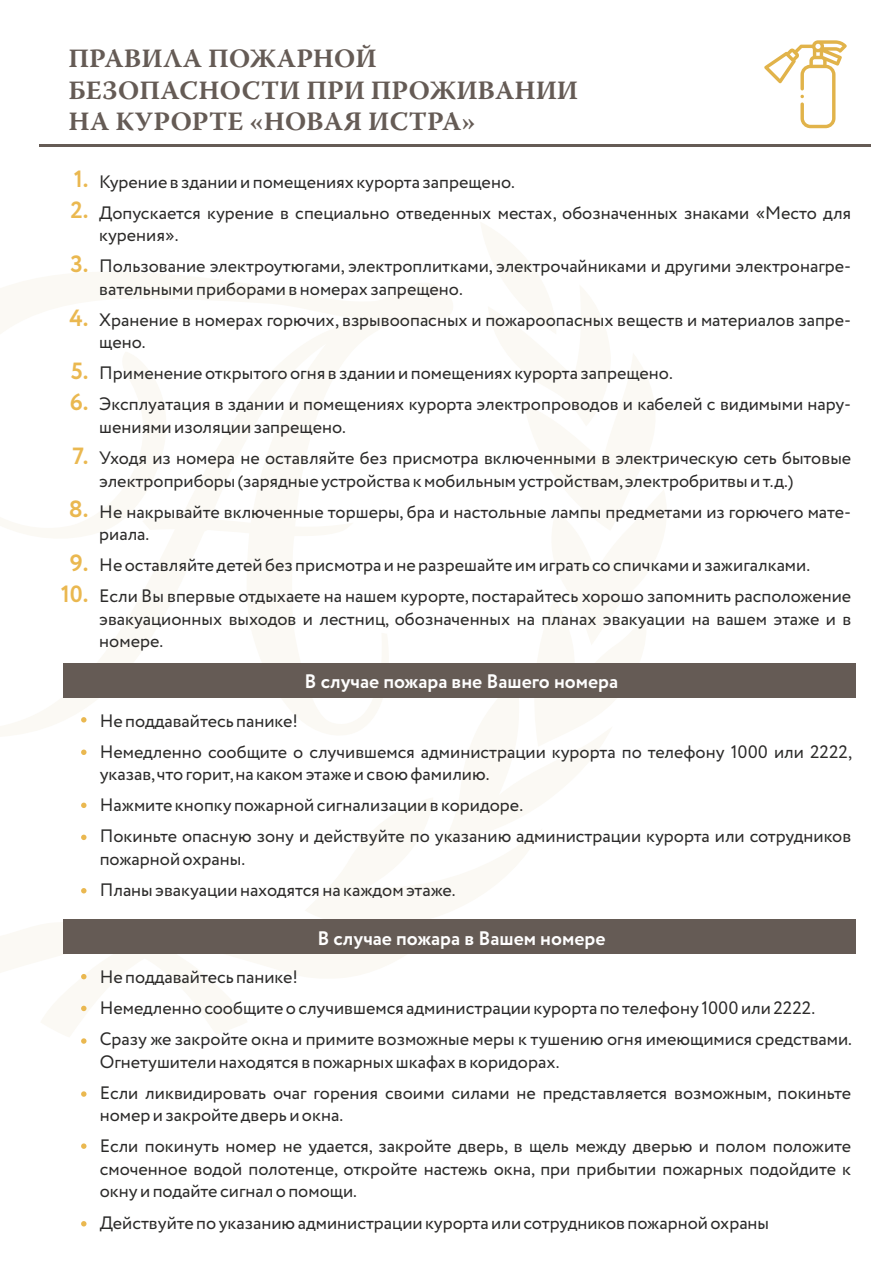
<style>
.page{position:relative;width:893px;height:1263px;background:#fff}
.page>*{position:absolute;margin:0;border:0;box-sizing:border-box;transform-origin:0 0}
.t1{font:700 26.4px/31.3px "Warnock Pro";letter-spacing:.01em;color:#655b55}
.t2{font:700 23.55px/30.9px "Circe";color:#eab850}
.t3{font:700 19.5px "Circe";color:#fefefe}
.t4{font:18px/31px "Circe";color:#2b2a29}
</style>
<div class="page">
<svg style="left:0;top:223px;width:666px;height:814px"></svg>
<svg style="left:0;top:271px;width:455px;height:468px"></svg>
<hr style="left:39px;top:145px;width:832px;height:2px;background:#655b55">
<svg style="left:764px;top:40px;width:83px;height:88px"></svg>
<div style="left:63px;top:663px;width:792px;height:35px;background:#655b55"></div>
<div style="left:63px;top:919px;width:792px;height:35px;background:#655b55"></div>
<svg style="left:81px;top:717px;width:6px;height:5px"></svg>
<svg style="left:81px;top:749px;width:6px;height:6px"></svg>
<svg style="left:81px;top:803px;width:6px;height:5px"></svg>
<svg style="left:81px;top:835px;width:6px;height:5px"></svg>
<svg style="left:81px;top:888px;width:6px;height:5px"></svg>
<svg style="left:81px;top:974px;width:6px;height:5px"></svg>
<svg style="left:81px;top:1006px;width:6px;height:5px"></svg>
<svg style="left:81px;top:1038px;width:6px;height:6px"></svg>
<svg style="left:81px;top:1091px;width:6px;height:6px"></svg>
<svg style="left:81px;top:1143px;width:6px;height:6px"></svg>
<svg style="left:81px;top:1221px;width:6px;height:5px"></svg>
<h1 class="t1" style="left:69px;top:46px;width:511px">ПРАВИЛА ПОЖАРНОЙ<br>БЕЗОПАСНОСТИ ПРИ ПРОЖИВАНИИ<br>НА КУРОРТЕ «НОВАЯ ИСТРА»</h1>
<h2 class="t2" style="left:71px;top:165px;width:20px">1.<br>2.</h2>
<h2 class="t2" style="left:70px;top:250px;width:20px">3.</h2>
<h2 class="t2" style="left:70px;top:304px;width:20px">4.</h2>
<h2 class="t2" style="left:70px;top:356px;width:20px">5.<br>6.</h2>
<h2 class="t2" style="left:73px;top:442px;width:18px">7.</h2>
<h2 class="t2" style="left:69px;top:495px;width:21px">8.</h2>
<h2 class="t2" style="left:61px;top:549px;width:29px;text-align:center">9.<br>10.</h2>
<p class="t4" style="left:99px;top:167px;width:753px">Курение в здании и помещениях курорта запрещено.<br>Допускается курение в специально отведенных местах, обозначенных знаками «Место для</p>
<p class="t4" style="left:99px;top:221px;width:753px">курения».<br>Пользование электроутюгами, электроплитками, электрочайниками и другими электронагре-</p>
<p class="t4" style="left:99px;top:274px;width:753px">вательными приборами в номерах запрещено.<br>Хранение в номерах горючих, взрывоопасных и пожароопасных веществ и материалов запре-</p>
<p class="t4" style="left:99px;top:328px;width:753px">щено.<br>Применение открытого огня в здании и помещениях курорта запрещено.<br>Эксплуатация в здании и помещениях курорта электропроводов и кабелей с видимыми нару-</p>
<p class="t4" style="left:99px;top:413px;width:753px">шениями изоляции запрещено.<br>Уходя из номера не оставляйте без присмотра включенными в электрическую сеть бытовые</p>
<p class="t4" style="left:99px;top:466px;width:753px">электроприборы (зарядные устройства к мобильным устройствам,электробритвы и т.д.)<br>Не накрывайте включенные торшеры, бра и настольные лампы предметами из горючего мате-</p>
<p class="t4" style="left:99px;top:520px;width:753px">риала.<br>Не оставляйте детей без присмотра и не разрешайте им играть со спичками и зажигалками.<br>Если Вы впервые отдыхаете на нашем курорте,постарайтесь хорошо запомнить расположение</p>
<p class="t4" style="left:99px;top:609px;width:753px;line-height:22.5px">эвакуационных выходов и лестниц, обозначенных на планах эвакуации на вашем этаже и в номере.</p>
<p class="t3" style="left:305px;top:673px;width:315px">В случае пожара вне Вашего номера</p>
<p class="t4" style="left:100px;top:706px;width:754px">Не поддавайтесь панике!<br>Немедленно сообщите о случившемся администрации курорта по телефону 1000 или 2222,</p>
<p class="t4" style="left:100px;top:760px;width:753px">указав,что горит,на каком этаже и свою фамилию.<br>Нажмите кнопку пожарной сигнализации в коридоре.<br>Покиньте опасную зону и действуйте по указанию администрации курорта или сотрудников</p>
<p class="t4" style="left:100px;top:844px;width:357px">пожарной охраны.<br>Планы эвакуации находятся на каждом этаже.</p>
<p class="t3" style="left:317px;top:930px;width:290px">В случае пожара в Вашем номере</p>
<p class="t4" style="left:100px;top:962px;width:754px">Не поддавайтесь панике!<br>Немедленно сообщите о случившемся администрации курорта по телефону 1000 или 2222.<br>Сразу же закройте окна и примите возможные меры к тушению огня имеющимися средствами.</p>
<p class="t4" style="left:100px;top:1047px;width:753px">Огнетушители находятся в пожарных шкафах в коридорах.<br>Если ликвидировать очаг горения своими силами не представляется возможным, покиньте</p>
<p class="t4" style="left:100px;top:1101px;width:753px">номер и закройте дверь и окна.<br>Если покинуть номер не удается, закройте дверь, в щель между дверью и полом положите</p>
<p class="t4" style="left:100px;top:1159px;width:753px;line-height:22.5px">смоченное водой полотенце, откройте настежь окна, при прибытии пожарных подойдите к окну и подайте сигнал о помощи.</p>
<p class="t4" style="left:100px;top:1208px;width:671px">Действуйте по указанию администрации курорта или сотрудников пожарной охраны</p>
</div>
